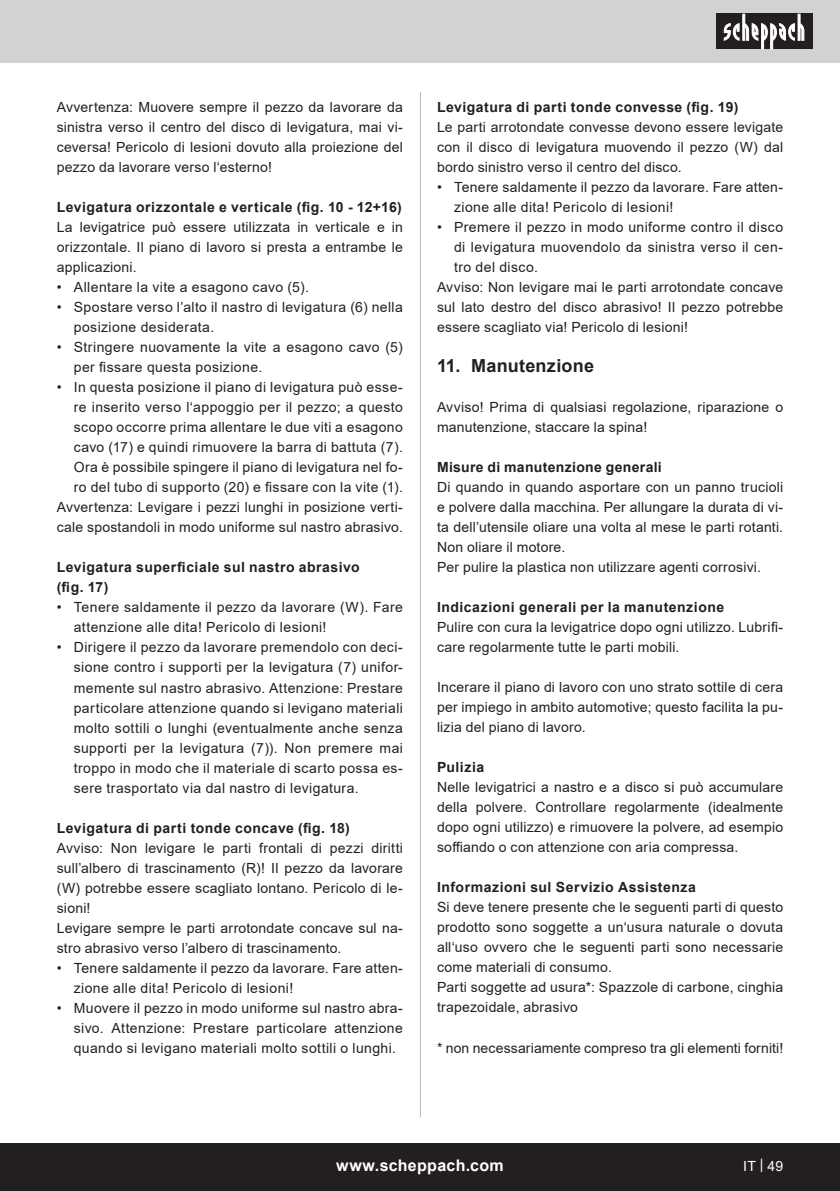
<style>
.page{position:relative;width:840px;height:1191px;background:#fff}
.page>*{position:absolute;margin:0;border:0;box-sizing:border-box;transform-origin:0 0}
.t1{font:700 18px "Arial";letter-spacing:.015em;color:#231f20}
.t2{font:700 16px "Arial";letter-spacing:.02em;color:#fff}
.t3{font:14px/20px "Arial";letter-spacing:.02em;color:#231f20}
.t4{font:700 14px/20px "Arial";letter-spacing:.035em;color:#231f20}
.t5{font:14px "Arial";color:#fff}
</style>
<div class="page">
<div style="left:0;top:0;width:839px;height:63px;background:#d1d2d4"></div>
<div style="left:0;top:1143px;width:839px;height:48px;background:#231f20"></div>
<div style="left:716px;top:14px;width:96px;height:35px;background:#231f20"></div>
<svg style="left:723px;top:14px;width:81px;height:35px"></svg>
<hr style="left:420px;top:92px;width:1px;height:1025px;background:#b9bdc0">
<p class="t3" style="left:57px;top:97px;width:347px;text-align:justify">Avvertenza: Muovere sempre il pezzo da lavorare da sinistra verso il centro del disco di levigatura, mai vi&shy;ceversa! Pericolo di lesioni dovuto alla proiezione del pezzo da lavorare verso l‘esterno!</p>
<p class="t4" style="left:57px;top:197px;width:346px">Levigatura orizzontale e verticale (fig. 10 - 12+16)</p>
<p class="t3" style="left:57px;top:217px;width:347px;text-align:justify">La levigatrice può essere utilizzata in verticale e in orizzontale. Il piano di lavoro si presta a entrambe le applicazioni.</p>
<p class="t3" style="left:57px;top:277px;width:254px">• Allentare la vite a esagono cavo (5).</p>
<p class="t3" style="left:74px;top:297px;width:330px;text-indent:-17px">• Spostare verso l’alto il nastro di levigatura (6) nella posizione desiderata.</p>
<p class="t3" style="left:74px;top:337px;width:330px;text-indent:-17px">• Stringere nuovamente la vite a esagono cavo (5) per fissare questa posizione.</p>
<p class="t3" style="left:57px;top:377px;width:347px;text-align:right">• In questa posizione il piano di levigatura può esse&shy;re inserito verso l‘appoggio per il pezzo; a questo scopo occorre prima allentare le due viti a esagono cavo (17) e quindi rimuovere la barra di battuta (7).<br>Ora è possibile spingere il piano di levigatura nel fo-<br>ro del tubo di supporto (20) e fissare con la vite (1).<br>Avvertenza: Levigare i pezzi lunghi in posizione verti&shy;cale spostandoli in modo uniforme sul nastro abrasivo.</p>
<p class="t4" style="left:57px;top:557px;width:304px">Levigatura superficiale sul nastro abrasivo (fig. 17)</p>
<p class="t3" style="left:74px;top:597px;width:330px;text-indent:-17px">• Tenere saldamente il pezzo da lavorare (W). Fare attenzione alle dita! Pericolo di lesioni!</p>
<p class="t3" style="left:74px;top:637px;width:330px;text-align:justify;text-indent:-17px">• Dirigere il pezzo da lavorare premendolo con deci&shy;sione contro i supporti per la levigatura (7) unifor&shy;memente sul nastro abrasivo. Attenzione: Prestare particolare attenzione quando si levigano materiali molto sottili o lunghi (eventualmente anche senza supporti per la levigatura (7)). Non premere mai troppo in modo che il materiale di scarto possa es&shy;sere trasportato via dal nastro di levigatura.</p>
<p class="t4" style="left:57px;top:818px;width:294px">Levigatura di parti tonde concave (fig. 18)</p>
<p class="t3" style="left:57px;top:837px;width:347px">Avviso: Non levigare le parti frontali di pezzi diritti sull’albero di trascinamento (R)! Il pezzo da lavorare (W) potrebbe essere scagliato lontano. Pericolo di le&shy;sioni!<br>Levigare sempre le parti arrotondate concave sul na&shy;stro abrasivo verso l’albero di trascinamento.</p>
<p class="t3" style="left:74px;top:957px;width:330px;text-indent:-17px">• Tenere saldamente il pezzo da lavorare. Fare atten&shy;zione alle dita! Pericolo di lesioni!</p>
<p class="t3" style="left:74px;top:997px;width:330px;text-align:justify;text-indent:-17px">• Muovere il pezzo in modo uniforme sul nastro abra&shy;sivo. Attenzione: Prestare particolare attenzione quando si levigano materiali molto sottili o lunghi.</p>
<p class="t4" style="left:437px;top:97px;width:302px">Levigatura di parti tonde convesse (fig. 19)</p>
<p class="t3" style="left:437px;top:117px;width:347px;text-align:justify">Le parti arrotondate convesse devono essere levigate con il disco di levigatura muovendo il pezzo (W) dal bordo sinistro verso il centro del disco.</p>
<p class="t3" style="left:454px;top:177px;width:330px;text-indent:-17px">• Tenere saldamente il pezzo da lavorare. Fare atten&shy;zione alle dita! Pericolo di lesioni!</p>
<p class="t3" style="left:437px;top:217px;width:347px">• Premere il pezzo in modo uniforme contro il disco</p>
<p class="t3" style="left:454px;top:237px;width:330px">di levigatura muovendolo da sinistra verso il cen-</p>
<p class="t3" style="left:454px;top:257px;width:85px">tro del disco.</p>
<p class="t3" style="left:437px;top:277px;width:347px">Avviso: Non levigare mai le parti arrotondate concave</p>
<p class="t3" style="left:437px;top:297px;width:347px">sul lato destro del disco abrasivo! Il pezzo potrebbe</p>
<p class="t3" style="left:437px;top:317px;width:252px">essere scagliato via! Pericolo di lesioni!</p>
<p class="t1" style="left:437px;top:353px;width:158px">11. Manutenzione</p>
<p class="t3" style="left:437px;top:397px;width:347px">Avviso! Prima di qualsiasi regolazione, riparazione o manutenzione, staccare la spina!</p>
<p class="t4" style="left:437px;top:457px;width:226px">Misure di manutenzione generali</p>
<p class="t3" style="left:437px;top:477px;width:347px">Di quando in quando asportare con un panno trucioli e polvere dalla macchina. Per allungare la durata di vi&shy;ta dell’utensile oliare una volta al mese le parti rotanti.<br>Non oliare il motore.<br>Per pulire la plastica non utilizzare agenti corrosivi.</p>
<p class="t4" style="left:437px;top:597px;width:288px">Indicazioni generali per la manutenzione</p>
<p class="t3" style="left:437px;top:617px;width:347px">Pulire con cura la levigatrice dopo ogni utilizzo. Lubrifi&shy;care regolarmente tutte le parti mobili.</p>
<p class="t3" style="left:437px;top:677px;width:347px;text-align:justify">Incerare il piano di lavoro con uno strato sottile di cera per impiego in ambito automotive; questo facilita la pu&shy;lizia del piano di lavoro.</p>
<p class="t4" style="left:437px;top:757px;width:49px">Pulizia</p>
<p class="t3" style="left:437px;top:777px;width:347px;text-align:justify">Nelle levigatrici a nastro e a disco si può accumulare della polvere. Controllare regolarmente (idealmente dopo ogni utilizzo) e rimuovere la polvere, ad esempio soffiando o con attenzione con aria compressa.</p>
<p class="t4" style="left:437px;top:877px;width:260px">Informazioni sul Servizio Assistenza</p>
<p class="t3" style="left:437px;top:897px;width:347px">Si deve tenere presente che le seguenti parti di questo prodotto sono soggette a un‘usura naturale o dovuta all‘uso ovvero che le seguenti parti sono necessarie come materiali di consumo.<br>Parti soggette ad usura*: Spazzole di carbone, cinghia trapezoidale, abrasivo</p>
<p class="t3" style="left:437px;top:1037px;width:347px">* non necessariamente compreso tra gli elementi forniti!</p>
<p class="t2" style="left:336px;top:1154px;width:169px">www.scheppach.com</p>
<p class="t5" style="left:742px;top:1156px;width:41px">IT | 49</p>
</div>
